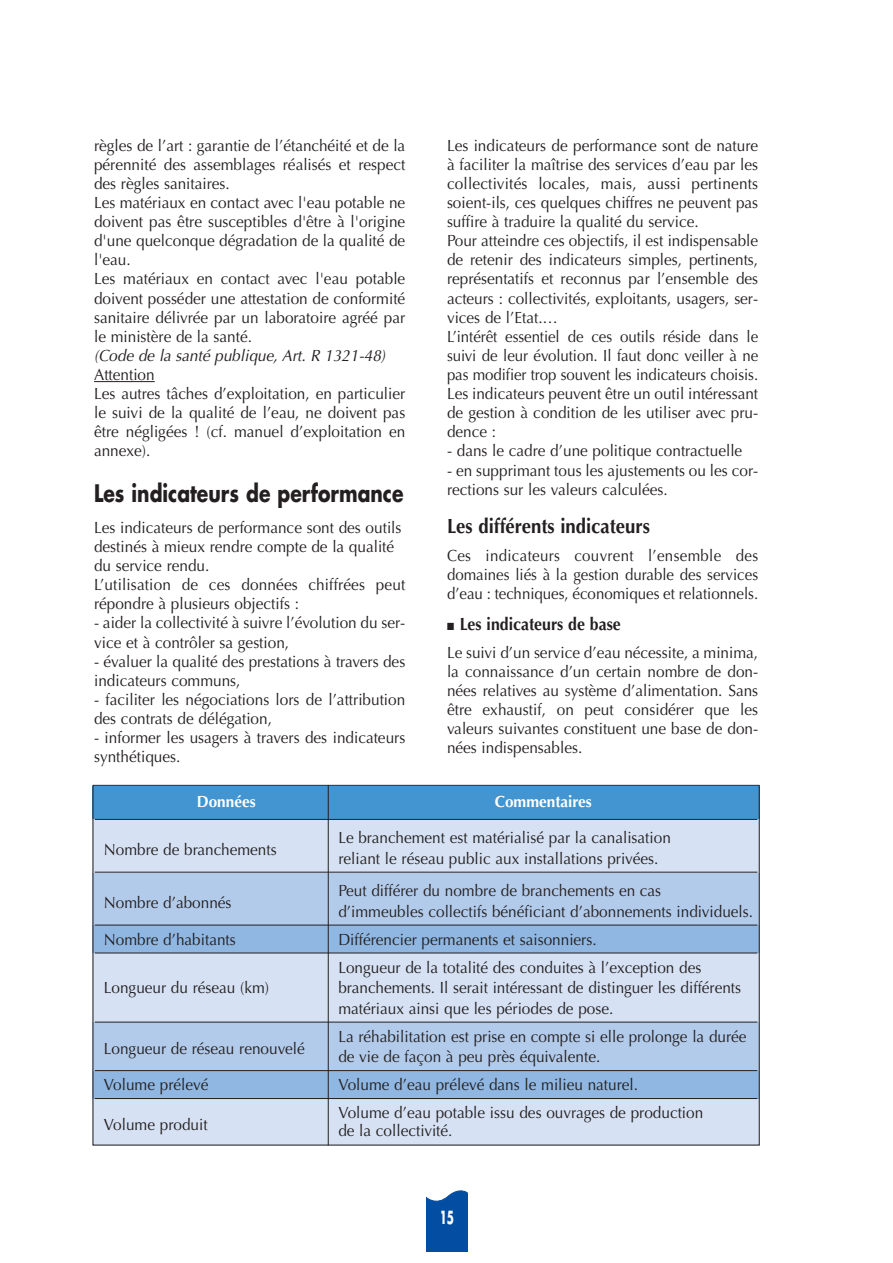
<style>
.page{position:relative;width:893px;height:1263px;background:#fff}
.page>*{position:absolute;margin:0;border:0;box-sizing:border-box;transform-origin:0 0}
.t1{font:700 23.55px "Futura";color:#231f20;scale:.8 1}
.t2{font:700 20.55px "Optima";color:#231f20;scale:.9 1}
.t3{font:700 17.7px "Optima";color:#231f20;scale:.9 1}
.t4{font:700 17.7px "Futura";color:#fff;scale:.6 1}
.t5{font:16.2px/19px "Optima";color:#231f20;scale:.95 1}
.t6{font:16.2px/19px "Optima";color:#231f20;text-align:justify;scale:.93 1}
.t7{font:italic 16.2px "Optima";color:#231f20;scale:.95 1}
.t8{font:700 16.2px "Optima";color:#fff;scale:.95 1}
</style>
<div class="page">
<div style="left:93px;top:786px;width:667px;height:34px;background:#4295d1"></div>
<div style="left:93px;top:819px;width:667px;height:54px;background:#d6e2f4"></div>
<div style="left:93px;top:873px;width:667px;height:52px;background:#b3cbea"></div>
<div style="left:93px;top:926px;width:667px;height:27px;background:#8fb7e1"></div>
<div style="left:93px;top:953px;width:667px;height:69px;background:#d6e2f4"></div>
<div style="left:93px;top:1023px;width:667px;height:48px;background:#b3cbea"></div>
<div style="left:93px;top:1071px;width:666px;height:28px;background:#8fb7e1"></div>
<div style="left:93px;top:1099px;width:666px;height:46px;background:#d6e2f4"></div>
<svg style="left:426px;top:1190px;width:42px;height:61px"></svg>
<hr style="left:94px;top:381px;width:61px;height:1px;background:#231f20">
<hr style="left:95px;top:819px;width:662px;height:1px;background:#231f20">
<hr style="left:95px;top:872px;width:662px;height:1px;background:#231f20">
<hr style="left:95px;top:925px;width:662px;height:1px;background:#231f20">
<hr style="left:95px;top:953px;width:662px;height:1px;background:#231f20">
<hr style="left:95px;top:1022px;width:662px;height:1px;background:#231f20">
<hr style="left:95px;top:1070px;width:662px;height:1px;background:#231f20">
<hr style="left:95px;top:1098px;width:662px;height:1px;background:#231f20">
<hr style="left:328px;top:785px;width:1px;height:360px;background:#231f20">
<p class="t5" style="left:94px;top:137px;width:329px">règles de l’art : garantie de l’étanchéité et de la pérennité des assemblages réalisés et respect des règles sanitaires.<br>Les matériaux en contact avec l'eau potable ne doivent pas être susceptibles d'être à l'origine d'une quelconque dégradation de la qualité de l'eau.<br>Les matériaux en contact avec l'eau potable doivent posséder une attestation de conformité sanitaire délivrée par un laboratoire agréé par le ministère de la santé.</p>
<p class="t7" style="left:94px;top:349px;width:308px">(Code de la santé publique, Art. R 1321-48)</p>
<p class="t5" style="left:94px;top:367px;width:329px">Attention<br>Les autres tâches d’exploitation, en particulier le suivi de la qualité de l’eau, ne doivent pas être négligées ! (cf. manuel d’exploitation en annexe).</p>
<h1 class="t1" style="left:94px;top:482px;width:388px">Les indicateurs de performance</h1>
<p class="t5" style="left:94px;top:519px;width:329px">Les indicateurs de performance sont des outils destinés à mieux rendre compte de la qualité du service rendu.<br>L’utilisation de ces données chiffrées peut répondre à plusieurs objectifs :</p>
<p class="t5" style="left:94px;top:615px;width:329px">- aider la collectivité à suivre l’évolution du ser&shy;vice et à contrôler sa gestion,</p>
<p class="t5" style="left:94px;top:653px;width:329px">- évaluer la qualité des prestations à travers des indicateurs communs,</p>
<p class="t5" style="left:94px;top:691px;width:329px">- faciliter les négociations lors de l’attribution des contrats de délégation,</p>
<p class="t5" style="left:94px;top:730px;width:329px">- informer les usagers à travers des indicateurs synthétiques.</p>
<p class="t5" style="left:447px;top:137px;width:329px">Les indicateurs de performance sont de nature à faciliter la maîtrise des services d’eau par les collectivités locales, mais, aussi pertinents soient-ils, ces quelques chiffres ne peuvent pas suffire à traduire la qualité du service.<br>Pour atteindre ces objectifs, il est indispensable de retenir des indicateurs simples, pertinents, représentatifs et reconnus par l’ensemble des acteurs : collectivités, exploitants, usagers, ser&shy;vices de l’Etat.…<br>L’intérêt essentiel de ces outils réside dans le suivi de leur évolution. Il faut donc veiller à ne pas modifier trop souvent les indicateurs choisis.<br>Les indicateurs peuvent être un outil intéressant de gestion à condition de les utiliser avec pru&shy;dence :</p>
<p class="t5" style="left:447px;top:443px;width:312px">- dans le cadre d’une politique contractuelle</p>
<p class="t5" style="left:447px;top:462px;width:329px">- en supprimant tous les ajustements ou les cor&shy;rections sur les valeurs calculées.</p>
<p class="t2" style="left:447px;top:517px;width:227px">Les différents indicateurs</p>
<p class="t6" style="left:447px;top:547px;width:336px">Ces indicateurs couvrent l’ensemble des domaines liés à la gestion durable des services d’eau : techniques, économiques et relationnels.</p>
<p class="t3" style="left:447px;top:617px;width:194px">■ Les indicateurs de base</p>
<p class="t5" style="left:447px;top:644px;width:329px;text-align:justify">Le suivi d’un service d’eau nécessite, a minima, la connaissance d’un certain nombre de don&shy;nées relatives au système d’alimentation. Sans être exhaustif, on peut considérer que les valeurs suivantes constituent une base de don&shy;nées indispensables.</p>
<p class="t8" style="left:197px;top:794px;width:64px">Données</p>
<p class="t8" style="left:495px;top:794px;width:104px">Commentaires</p>
<p class="t5" style="left:104px;top:842px;width:183px">Nombre de branchements</p>
<p class="t5" style="left:338px;top:829px;width:351px;line-height:20.5px">Le branchement est matérialisé par la canalisation reliant le réseau public aux installations privées.</p>
<p class="t5" style="left:104px;top:895px;width:136px">Nombre d’abonnés</p>
<p class="t5" style="left:338px;top:882px;width:438px;line-height:20.5px">Peut différer du nombre de branchements en cas<br>d’immeubles collectifs bénéficiant d’abonnements individuels.</p>
<p class="t5" style="left:104px;top:931px;width:140px">Nombre d’habitants</p>
<p class="t5" style="left:338px;top:927px;width:383px;line-height:27.9px">Différencier permanents et saisonniers.<br>Longueur de la totalité des conduites à l’exception des</p>
<p class="t5" style="left:104px;top:980px;width:175px">Longueur du réseau (km)</p>
<p class="t5" style="left:338px;top:979px;width:425px;line-height:20.5px">branchements. Il serait intéressant de distinguer les différents matériaux ainsi que les périodes de pose.</p>
<p class="t5" style="left:104px;top:1040px;width:213px">Longueur de réseau renouvelé</p>
<p class="t5" style="left:338px;top:1028px;width:431px;line-height:20.5px">La réhabilitation est prise en compte si elle prolonge la durée de vie de façon à peu près équivalente.</p>
<p class="t5" style="left:104px;top:1077px;width:112px">Volume prélevé</p>
<p class="t5" style="left:338px;top:1077px;width:317px">Volume d’eau prélevé dans le milieu naturel.</p>
<p class="t5" style="left:104px;top:1117px;width:111px">Volume produit</p>
<p class="t5" style="left:338px;top:1105px;width:385px;line-height:17.7px">Volume d’eau potable issu des ouvrages de production de la collectivité.</p>
<p class="t4" style="left:439px;top:1209px;width:26px">15</p>
</div>
